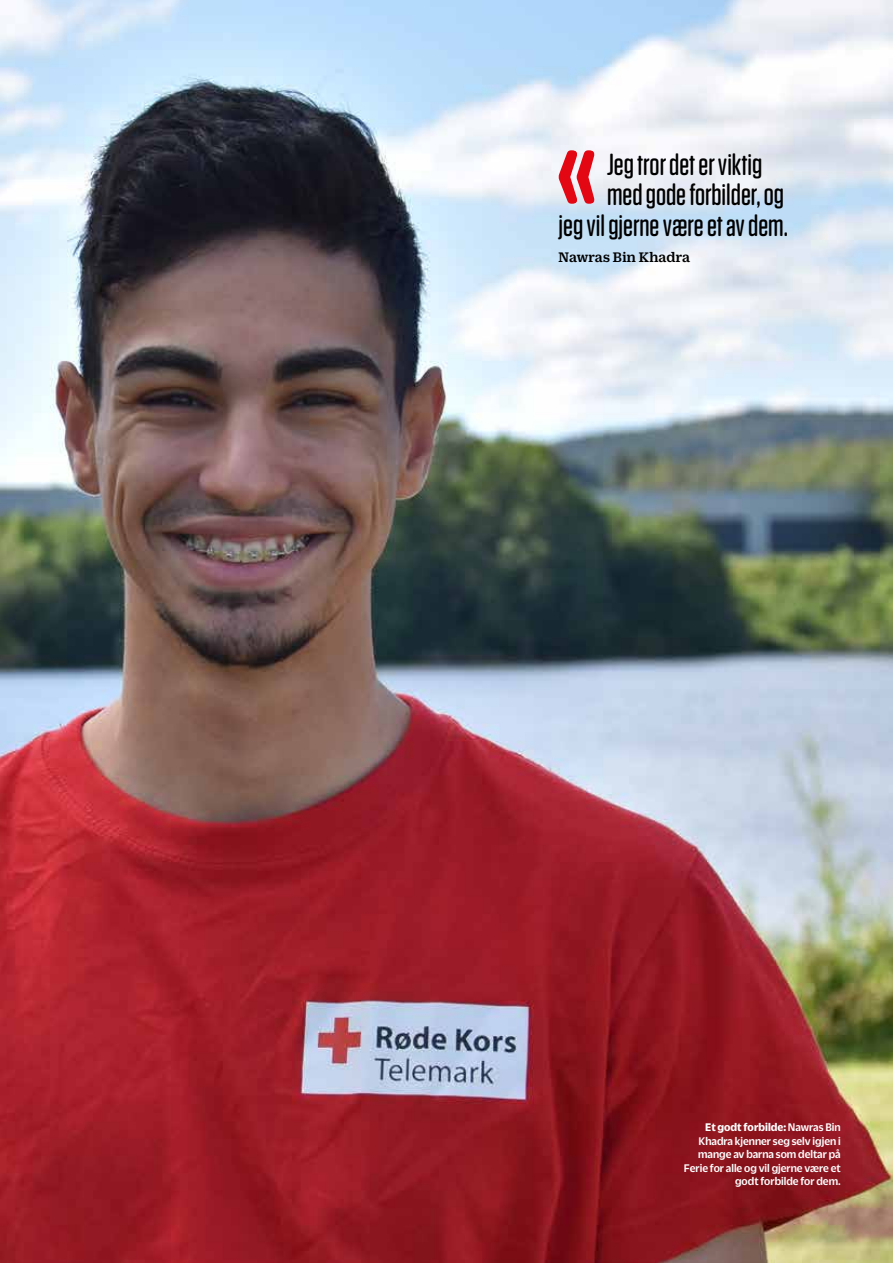
<style>
.page{position:relative;width:893px;height:1263px;background:#fff}
.page>*{position:absolute;margin:0;border:0;box-sizing:border-box;transform-origin:0 0}
.t1{font:500 30.45px "Tungsten Rounded";color:#000}
.t2{font:500 15px "Duplicate Ionic";letter-spacing:.005em;color:#000}
.t3{font:500 12px/13.5px "Duplicate Sans";color:#fff;text-align:right;scale:.95 1}
.s1{font-weight:700}
</style>
<div class="page">
<img style="left:0;top:0;width:893px;height:1263px">
<svg style="left:558px;top:150px;width:37px;height:54px"></svg>
<h1 class="t1" style="left:607px;top:148px;width:157px">Jeg tror det er viktig</h1>
<h1 class="t1" style="left:607px;top:179px;width:179px">med gode forbilder, og</h1>
<h1 class="t1" style="left:559px;top:209px;width:231px">jeg vil gjerne være et av dem.</h1>
<p class="t2" style="left:559px;top:247px;width:133px">Nawras Bin Khadra</p>
<p class="t3" style="left:684px;top:1120px;width:167px"><span class="s1">Et godt forbilde:</span> Nawras Bin<br>Khadra kjenner seg selv igjen i mange av barna som deltar på<br>Ferie for alle og vil gjerne være et godt forbilde for dem.</p>
</div>
